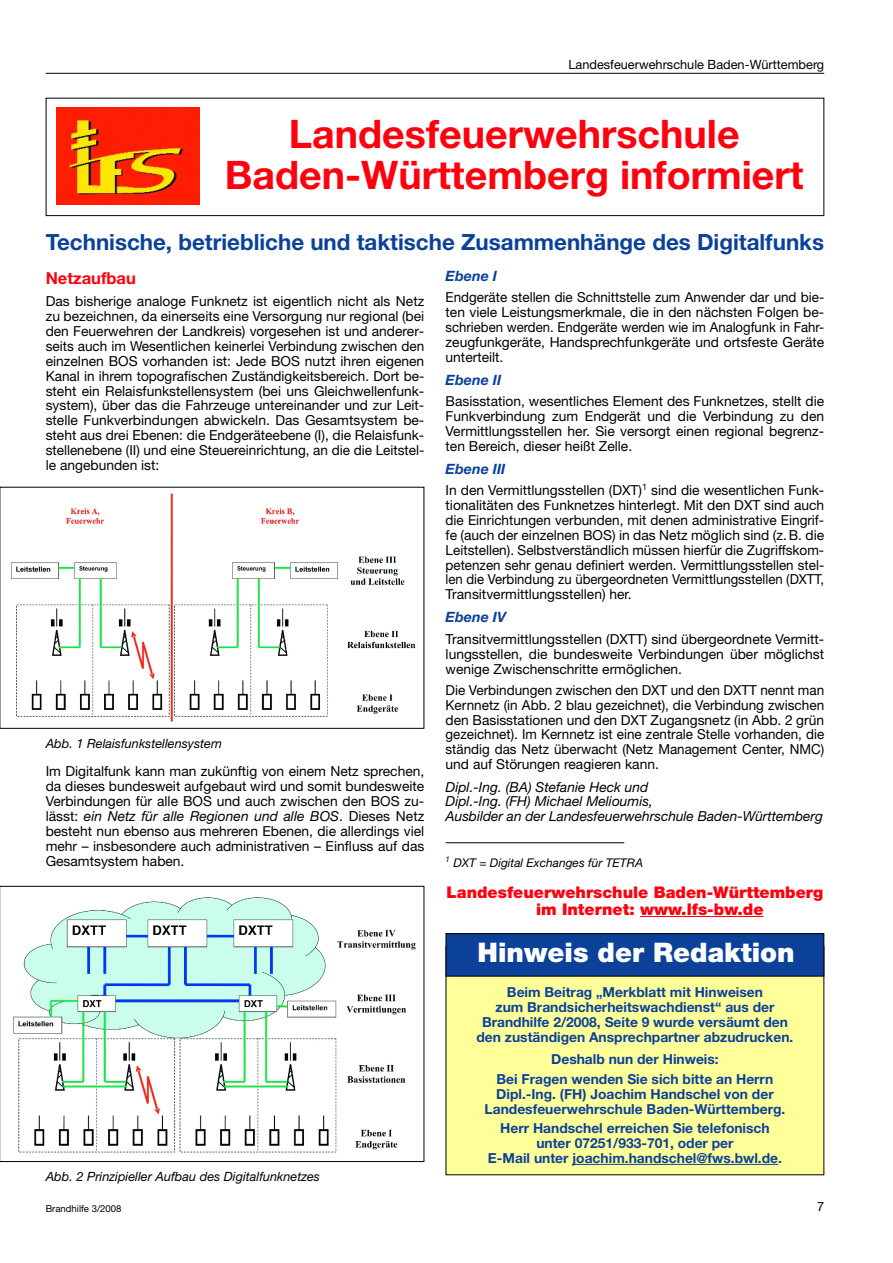
<style>
.page{position:relative;width:893px;height:1263px;background:#fff}
.page>*{position:absolute;margin:0;border:0;box-sizing:border-box;transform-origin:0 0}
.t1{font:700 39.3px/41.2px "Helvetica Neue";color:#ff000f;text-align:center}
.t2{font:900 27px "Helvetica Neue";color:#fff}
.t3{font:700 22.35px "Helvetica Neue";color:#0c419a}
.t4{font:700 16.5px "Helvetica Neue";color:#ff000f}
.t5{font:900 16.2px/17.2px "Helvetica Neue";color:#ff000f}
.t6{font:italic 700 14.25px "Helvetica Neue";color:#0c419a}
.t7{font:13.8px/14.9px "Helvetica Neue";color:#000;text-align:justify}
.t8{font:700 13.8px/14.9px "Helvetica Neue";color:#0c419a;text-align:center}
.t9{font:italic 13.8px/14.9px "Helvetica Neue";color:#000}
.t10{font:italic 12.75px "Helvetica Neue";color:#000}
.t11{font:12.75px "Helvetica Neue";color:#000}
.t12{font:italic 12px "Helvetica Neue";color:#000}
.t13{font:9.6px "Helvetica Neue";color:#000}
.s1{font-style:italic}
</style>
<div class="page">
<hr style="left:46px;top:73px;width:778px;height:1px;background:#000">
<div style="left:46px;top:98px;width:778px;height:118px;border:1px solid #000"></div>
<img style="left:57px;top:108px;width:142px;height:97px">
<img style="left:11px;top:493px;width:405px;height:228px">
<div style="left:0;top:487px;width:424px;height:242px;border:1px solid #000"></div>
<img style="left:13px;top:897px;width:403px;height:256px">
<div style="left:0;top:886px;width:424px;height:276px;border:1px solid #000"></div>
<hr style="left:445px;top:842px;width:179px;height:1px;background:#000">
<div style="left:446px;top:946px;width:377px;height:229px;background:#ff9"></div>
<hr style="left:572px;top:1164px;width:206px;height:1px;background:#0c419a">
<div style="left:446px;top:934px;width:377px;height:42px;background:#0c419a"></div>
<div style="left:445px;top:933px;width:379px;height:44px;border:1px solid #000"></div>
<hr style="left:640px;top:916px;width:41px;height:1px;background:#ff000f">
<hr style="left:681px;top:916px;width:56px;height:1px;background:#ff000f">
<svg style="left:737px;top:916px;width:26px;height:1px"></svg>
<p class="t11" style="left:568px;top:60px;width:257px">Landesfeuerwehrschule Baden-Württemberg</p>
<h1 class="t1" style="left:225px;top:117px;width:580px">Landesfeuerwehrschule<br>Baden-Württemberg informiert</h1>
<h3 class="t3" style="left:46px;top:234px;width:779px">Technische, betriebliche und taktische Zusammenhänge des Digitalfunks</h3>
<p class="t4" style="left:46px;top:272px;width:92px">Netzaufbau</p>
<p class="t7" style="left:46px;top:295px;width:380px">Das bisherige analoge Funknetz ist eigentlich nicht als Netz zu bezeichnen, da einerseits eine Versorgung nur regional (bei den Feuerwehren der Landkreis) vorgesehen ist und anderer&shy;seits auch im Wesentlichen keinerlei Verbindung zwischen den einzelnen BOS vorhanden ist: Jede BOS nutzt ihren eigenen Kanal in ihrem topografischen Zuständigkeitsbereich. Dort be&shy;steht ein Relaisfunkstellensystem (bei uns Gleichwellenfunk&shy;system), über das die Fahrzeuge untereinander und zur Leit&shy;stelle Funkverbindungen abwickeln. Das Gesamtsystem be&shy;steht aus drei Ebenen: die Endgeräteebene (I), die Relaisfunk&shy;stellenebene (II) und eine Steuereinrichtung, an die die Leitstel&shy;le angebunden ist:</p>
<p class="t10" style="left:46px;top:739px;width:178px">Abb. 1 Relaisfunkstellensystem</p>
<p class="t7" style="left:46px;top:765px;width:380px">Im Digitalfunk kann man zukünftig von einem Netz sprechen, da dieses bundesweit aufgebaut wird und somit bundesweite Verbindungen für alle BOS und auch zwischen den BOS zu&shy;lässt: <span class="s1">ein Netz für alle Regionen und alle BOS</span>. Dieses Netz besteht nun ebenso aus mehreren Ebenen, die allerdings viel mehr – insbesondere auch administrativen – Einfluss auf das Gesamtsystem haben.</p>
<p class="t10" style="left:46px;top:1171px;width:276px">Abb. 2 Prinzipieller Aufbau des Digitalfunknetzes</p>
<p class="t6" style="left:445px;top:271px;width:53px">Ebene I</p>
<p class="t7" style="left:445px;top:291px;width:380px">Endgeräte stellen die Schnittstelle zum Anwender dar und bie&shy;ten viele Leistungsmerkmale, die in den nächsten Folgen be&shy;schrieben werden. Endgeräte werden wie im Analogfunk in Fahr&shy;zeugfunkgeräte, Handsprechfunkgeräte und ortsfeste Geräte unterteilt.</p>
<p class="t6" style="left:445px;top:375px;width:57px">Ebene II</p>
<p class="t7" style="left:445px;top:395px;width:380px">Basisstation, wesentliches Element des Funknetzes, stellt die Funkverbindung zum Endgerät und die Verbindung zu den Vermittlungsstellen her. Sie versorgt einen regional begrenz&shy;ten Bereich, dieser heißt Zelle.</p>
<p class="t6" style="left:445px;top:464px;width:61px">Ebene III</p>
<p class="t7" style="left:445px;top:484px;width:380px">In den Vermittlungsstellen (DXT)<sup>1</sup> sind die wesentlichen Funk&shy;tionalitäten des Funknetzes hinterlegt. Mit den DXT sind auch die Einrichtungen verbunden, mit denen administrative Eingrif&shy;fe (auch der einzelnen BOS) in das Netz möglich sind (z. B. die Leitstellen). Selbstverständlich müssen hierfür die Zugriffskom&shy;petenzen sehr genau definiert werden. Vermittlungsstellen stel&shy;len die Verbindung zu übergeordneten Vermittlungsstellen (DXTT, Transitvermittlungsstellen) her.</p>
<p class="t6" style="left:445px;top:612px;width:62px">Ebene IV</p>
<p class="t7" style="left:445px;top:633px;width:380px">Transitvermittlungsstellen (DXTT) sind übergeordnete Vermitt&shy;lungsstellen, die bundesweite Verbindungen über möglichst wenige Zwischenschritte ermöglichen.</p>
<p class="t7" style="left:445px;top:684px;width:380px">Die Verbindungen zwischen den DXT und den DXTT nennt man Kernnetz (in Abb. 2 blau gezeichnet), die Verbindung zwischen den Basisstationen und den DXT Zugangsnetz (in Abb. 2 grün gezeichnet). Im Kernnetz ist eine zentrale Stelle vorhanden, die ständig das Netz überwacht (Netz Management Center, NMC) und auf Störungen reagieren kann.</p>
<p class="t9" style="left:445px;top:781px;width:379px">Dipl.-Ing. (BA) Stefanie Heck und<br>Dipl.-Ing. (FH) Michael Melioumis,<br>Ausbilder an der Landesfeuerwehrschule Baden-Württemberg</p>
<p class="t12" style="left:445px;top:858px;width:199px"><sup>1</sup> DXT = Digital Exchanges für TETRA</p>
<p class="t5" style="left:536px;top:885px;width:288px;text-indent:-89px">Landesfeuerwehrschule Baden-Württemberg im Internet: www.lfs-bw.de</p>
<h2 class="t2" style="left:477px;top:943px;width:318px">Hinweis der Redaktion</h2>
<p class="t8" style="left:476px;top:986px;width:318px">Beim Beitrag „Merkblatt mit Hinweisen<br>zum Brandsicherheitswachdienst“ aus der Brandhilfe 2/2008, Seite 9 wurde versäumt den den zuständigen Ansprechpartner abzudrucken.</p>
<p class="t8" style="left:496px;top:1051px;width:278px;line-height:19.5px">Deshalb nun der Hinweis:<br>Bei Fragen wenden Sie sich bitte an Herrn</p>
<p class="t8" style="left:484px;top:1088px;width:302px">Dipl.-Ing. (FH) Joachim Handschel von der<br>Landesfeuerwehrschule Baden-Württemberg.</p>
<p class="t8" style="left:488px;top:1122px;width:295px">Herr Handschel erreichen Sie telefonisch unter 07251/933-701, oder per<br>E-Mail unter joachim.handschel@fws.bwl.de.</p>
<p class="t13" style="left:46px;top:1205px;width:77px">Brandhilfe 3/2008</p>
<p class="t11" style="left:817px;top:1202px;width:9px">7</p>
</div>
